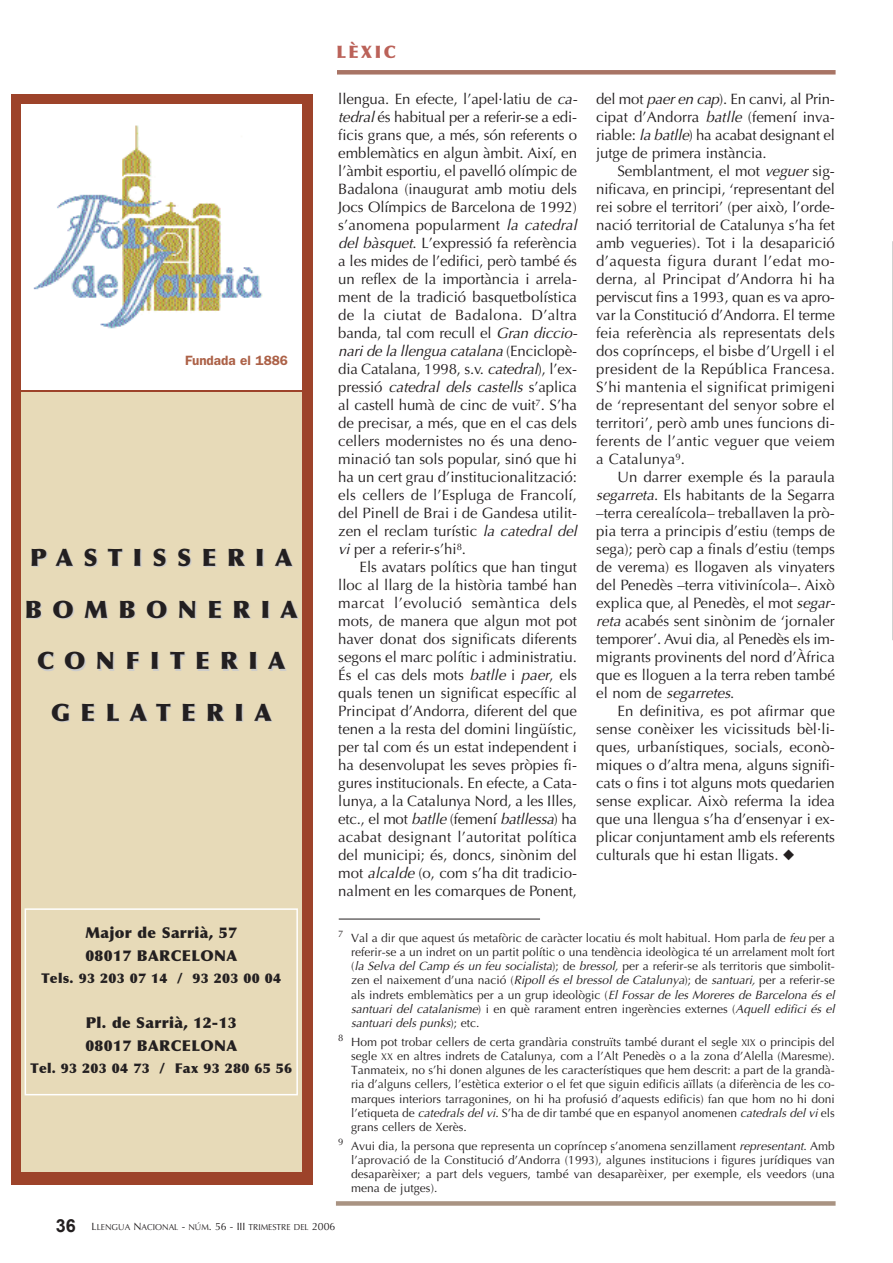
<style>
.page{position:relative;width:893px;height:1263px;background:#fff}
.page>*{position:absolute;margin:0;border:0;box-sizing:border-box;transform-origin:0 0}
.t1{font:900 24px/51.8px "Optima LT Std";letter-spacing:.435em;color:#231f20;text-align:center}
.t2{font:900 17.25px "Optima LT Std";letter-spacing:.15em;color:#bb6259}
.t3{font:15px/18px "Optima LT Std";color:#231f20;text-align:justify}
.t4{font:900 15px/22.5px "Optima LT Std";letter-spacing:.025em;color:#231f20}
.t5{font:900 13.5px "Optima LT Std";letter-spacing:.025em;color:#231f20}
.t6{font:600 13.5px "Franklin Gothic";color:#ac6147}
.t7{font:12px/14.2px "Optima LT Std";color:#231f20;text-align:justify}
.t8{font:8.55px "Optima LT Std";color:#231f20}
.s1{font-style:italic}
.s2{font-size:9.9px}
.s3{font-family:"Arial";font-weight:700;font-size:18px}
.s4{font-size:10.5px}
</style>
<div class="page">
<div style="left:336px;top:1201px;width:500px;height:5px;background:#a99382"></div>
<div style="left:337px;top:70px;width:499px;height:5px;background:#a87465"></div>
<svg style="left:892px;top:241px;width:1px;height:399px"></svg>
<div style="left:12px;top:94px;width:301px;height:1091px;background:#9d432a"></div>
<div style="left:22px;top:392px;width:280px;height:780px;background:#e7dab8"></div>
<div style="left:25px;top:908px;width:273px;height:187px;border:2px solid #fff"></div>
<div style="left:22px;top:104px;width:280px;height:286px;background:#fff"></div>
<img style="left:33px;top:125px;width:230px;height:204px">
<hr style="left:339px;top:919px;width:201px;height:1px;background:#231f20">
<p class="t6" style="left:185px;top:352px;width:104px">Fundada el 1886</p>
<h1 class="t1" style="left:25px;top:531px;width:275px">PASTISSERIA<br>BOMBONERIA<br>CONFITERIA<br>GELATERIA</h1>
<p class="t4" style="left:85px;top:922px;width:153px">Major de Sarrià, 57<br>08017 BARCELONA</p>
<p class="t5" style="left:41px;top:970px;width:241px">Tels. 93 203 07 14 / 93 203 00 04</p>
<p class="t4" style="left:85px;top:1012px;width:153px">Pl. de Sarrià, 12-13<br>08017 BARCELONA</p>
<p class="t5" style="left:30px;top:1060px;width:263px">Tel. 93 203 04 73 / Fax 93 280 65 56</p>
<p class="t2" style="left:336px;top:41px;width:61px">LÈXIC</p>
<p class="t3" style="left:338px;top:90px;width:244px;text-align:left">llengua. En efecte, l’apel·latiu de <span class="s1">ca&shy;tedral</span>és habitual per a referir-se a edi&shy;ficis grans que, a més, són referents o emblemàtics en algun àmbit. Així, en l’àmbit esportiu, el pavelló olímpic de Badalona (inaugurat amb motiu dels Jocs Olímpics de Barcelona de 1992) s’anomena popularment <span class="s1">la catedral delbàsquet</span>. L’expressió fa referència a les mides de l’edifici, però també és un reflex de la importància i arrela&shy;ment de la tradició basquetbolística de la ciutat de Badalona. D’altra banda, tal com recull el <span class="s1">Grandiccio&shy;nari de la llengua catalana</span> ( E n c i c l o p è - dia Catalana, 1998, s.v. <span class="s1">catedral</span>), l’ex&shy;pressió <span class="s1">catedral dels castells</span> s’aplica al castell humà de cinc de vuit<sup>7</sup>. S’ha de precisar, a més, que en el cas dels cellers modernistes no és una deno&shy;minació tan sols popular, sinó que hi ha un cert grau d’institucionalització: els cellers de l’Espluga de Francolí, del Pinell de Brai i de Gandesa utilit&shy;zen el reclam turístic <span class="s1">la catedral del vi</span>per a referir-s’hi<sup>8</sup>.</p>
<p class="t3" style="left:338px;top:558px;width:240px;text-indent:21px">Els avatars polítics que han tingut lloc al llarg de la història també han marcat l’evolució semàntica dels mots, de manera que algun mot pot haver donat dos significats diferents segons el marc polític i administratiu.<br>És el cas dels mots <span class="s1">batlle</span> i <span class="s1">paer</span>, els quals tenen un significat específic al Principat d’Andorra, diferent del que tenen a la resta del domini lingüístic, per tal com és un estat independent i ha desenvolupat les seves pròpies fi&shy;gures institucionals. En efecte, a Cata&shy;lunya, a la Catalunya Nord, a les Illes, etc., el mot <span class="s1">batlle</span>(femení <span class="s1">batllessa</span>) ha acabat designant l’autoritat política del municipi; és, doncs, sinònim del mot <span class="s1">alcalde</span>(o, com s’ha dit tradicio&shy;nalment en les comarques de Ponent,</p>
<p class="t3" style="left:596px;top:90px;width:240px">del mot <span class="s1">paerencap</span>). En canvi, al Prin&shy;cipat d’Andorra <span class="s1">batlle</span> (femení inva&shy;riable: <span class="s1">labatlle</span>) ha acabat designant el jutge de primera instància.</p>
<p class="t3" style="left:596px;top:162px;width:240px;text-indent:21px">Semblantment, el mot <span class="s1">veguer</span>sig&shy;nificava, en principi, ‘representant del rei sobre el territori’ (per això, l’orde&shy;nació territorial de Catalunya s’ha fet amb vegueries). Tot i la desaparició d’aquesta figura durant l’edat mo&shy;derna, al Principat d’Andorra hi ha perviscut fins a 1993, quan es va apro&shy;var la Constitució d’Andorra. El terme feia referència als representats dels dos coprínceps, el bisbe d’Urgell i el president de la República Francesa.<br>S’hi mantenia el significat primigeni de ‘representant del senyor sobre el territori’, però amb unes funcions di&shy;ferents de l’antic veguer que veiem a Catalunya<sup>9</sup>.</p>
<p class="t3" style="left:596px;top:468px;width:244px;text-align:left;text-indent:21px">Un darrer exemple és la paraula <span class="s1">segarreta</span>. Els habitants de la Segarra –terra cerealícola– treballaven la prò&shy;pia terra a principis d’estiu (temps de sega); però cap a finals d’estiu (temps de verema) es llogaven als vinyaters del Penedès –terra vitivinícola–. Això explica que, al Penedès, el mot <span class="s1">segar&shy;reta</span>acabés sent sinònim de ‘jornaler temporer’. Avui dia, al Penedès els im&shy;migrants provinents del nord d’Àfrica que es lloguen a la terra reben també e l n o m d e <span class="s1">segarretes</span>.</p>
<p class="t3" style="left:596px;top:702px;width:240px;text-indent:21px">En definitiva, es pot afirmar que sense conèixer les vicissituds bèl·li&shy;ques, urbanístiques, socials, econò&shy;miques o d’altra mena, alguns signifi&shy;cats o fins i tot alguns mots quedarien sense explicar. Això referma la idea que una llengua s’ha d’ensenyar i ex&shy;plicar conjuntament amb els referents culturals que hi estan lligats. ◆</p>
<p class="t7" style="left:351px;top:930px;width:488px;text-align:left;text-indent:-13px"><sup>7</sup> Val a dir que aquest ús metafòric de caràcter locatiu és molt habitual. Hom parla de <span class="s1">feu</span>per a referir-se a un indret on un partit polític o una tendència ideològica té un arrelament molt fort (<span class="s1">laSelvadelCampésunfeusocialista</span>); de <span class="s1">bressol,</span>per a referir-se als territoris que simbolit&shy;zen el naixement d’una nació (<span class="s1">RipolléselbressoldeCatalunya</span>); de <span class="s1">santuari,</span>per a referir-se als indrets emblemàtics per a un grup ideològic (<span class="s1">ElFossardelesMoreresdeBarcelonaésel santuari del catalanisme</span>) i en què rarament entren ingerències externes (<span class="s1">Aquell edifici és el santuari dels punks</span>) ; e tc .</p>
<p class="t7" style="left:351px;top:1034px;width:485px;text-indent:-13px"><sup>8</sup> Hom pot trobar cellers de certa grandària construïts també durant el segle <span class="s2">XIX</span> o principis del segle <span class="s2">XX</span> en altres indrets de Catalunya, com a l’Alt Penedès o a la zona d’Alella (Maresme).<br>Tanmateix, no s’hi donen algunes de les característiques que hem descrit: a part de la grandà&shy;ria d’alguns cellers, l’estètica exterior o el fet que siguin edificis aïllats (a diferència de les co&shy;marques interiors tarragonines, on hi ha profusió d’aquests edificis) fan que hom no hi doni l’etiqueta de <span class="s1">catedralsdelvi</span>. S’ha de dir també que en espanyol anomenen <span class="s1">catedralsdelvi</span>els grans cellers de Xerès.</p>
<p class="t7" style="left:351px;top:1138px;width:485px;text-indent:-13px"><sup>9</sup> Avui dia, la persona que representa un copríncep s’anomena senzillament <span class="s1">representant</span>. Amb l’aprovació de la Constitució d’Andorra (1993), algunes institucions i figures jurídiques van desaparèixer; a part dels veguers, també van desaparèixer, per exemple, els veedors (una mena de jutges).</p>
<p class="t8" style="left:56px;top:1222px;width:281px"><span class="s3">36</span> <span class="s4">L</span>LENGUA <span class="s4">N</span>ACIONAL <span class="s4">-</span> NÚM<span class="s4">. 56 - III</span> TRIMESTRE DEL <span class="s4">2006</span></p>
</div>
